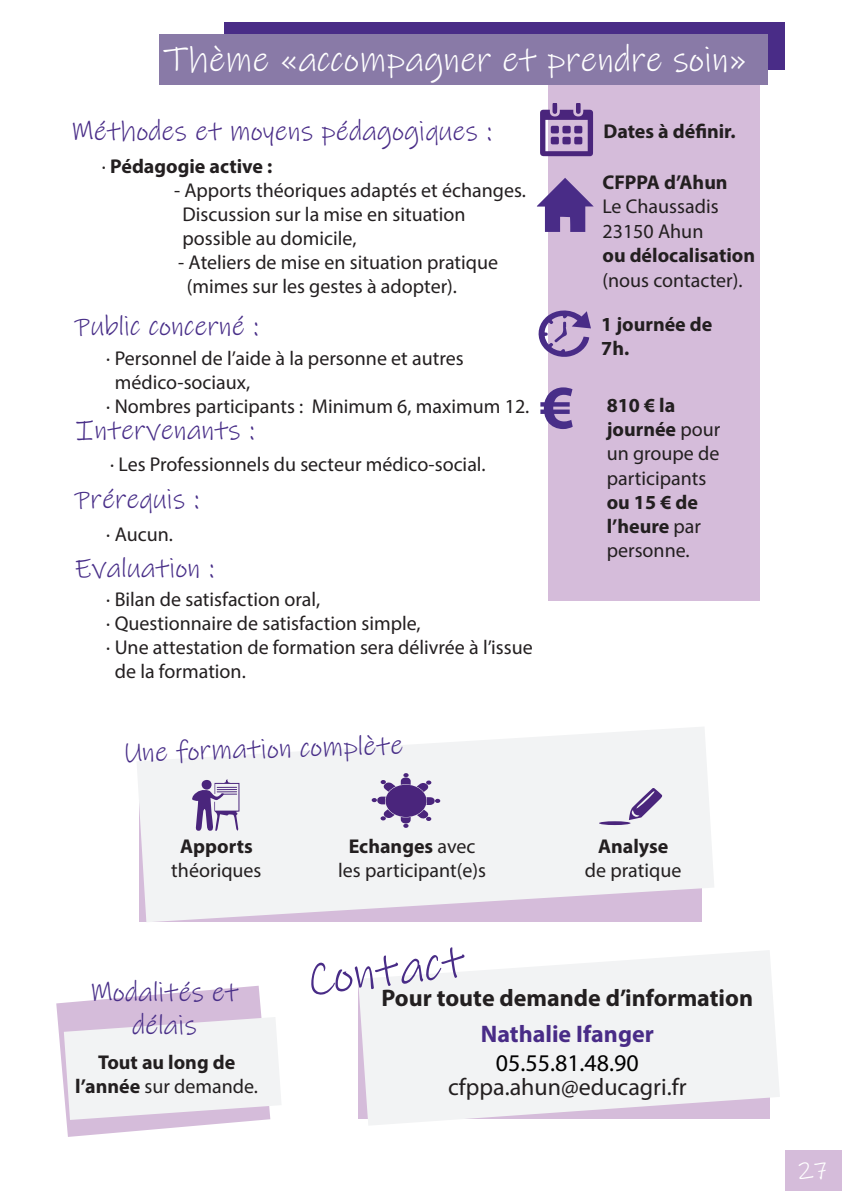
<style>
.page{position:relative;width:842px;height:1191px;background:#fff}
.page>*{position:absolute;margin:0;border:0;box-sizing:border-box;transform-origin:0 0}
.t1{font:700 62px "Myriad Pro";color:#482e88}
.t2{font:48px "Ink Free";color:#492c87}
.t3{font:36px "Ink Free";color:#fff}
.t4{font:28px "Ink Free";color:#482e88}
.t5{font:28px "Ink Free";color:#492c87}
.t6{font:700 24px "Myriad Pro";color:#231f20}
.t7{font:24px "Myriad Pro";color:#231f20}
.t8{font:700 24px "Myriad Pro";color:#492c87}
.t9{font:24px "Myriad Pro";color:#000}
.t10{font:24px "Ink Free";color:#fff}
.t11{font:20px/24.4px "Myriad Pro";color:#231f20}
.t12{font:700 20px/24px "Myriad Pro";color:#231f20}
.s1{font-weight:400}
.s2{font-weight:700}
</style>
<div class="page">
<div style="left:548px;top:64px;width:212px;height:537px;background:#d5bcda"></div>
<svg style="left:56px;top:985px;width:225px;height:152px"></svg>
<svg style="left:137px;top:727px;width:577px;height:195px;fill:#f2f3f4"></svg>
<div style="left:224px;top:23px;width:560px;height:47px;background:#492c87"></div>
<div style="left:159px;top:34px;width:609px;height:51px;background:#897aa7"></div>
<div style="left:385px;top:784px;width:42px;height:33px;background:#4a257c;border-radius:50%"></div>
<svg style="left:417px;top:780px;width:23px;height:41px"></svg>
<svg style="left:372px;top:773px;width:39px;height:55px"></svg>
<svg style="left:629px;top:788px;width:33px;height:32px"></svg>
<svg style="left:599px;top:821px;width:31px;height:4px"></svg>
<svg style="left:192px;top:779px;width:47px;height:52px"></svg>
<svg style="left:537px;top:178px;width:57px;height:54px"></svg>
<svg style="left:538px;top:310px;width:53px;height:47px"></svg>
<svg style="left:540px;top:104px;width:53px;height:52px"></svg>
<div style="left:785px;top:1150px;width:57px;height:41px;background:#d5bcda"></div>
<svg style="left:358px;top:950px;width:422px;height:175px;fill:#f2f3f4"></svg>
<p class="t3" style="left:163px;top:36px;width:585px">Thème «accompagner et prendre soin»</p>
<p class="t5" style="left:71px;top:113px;width:422px">Méthodes et moyens pédagogiques :</p>
<p class="t12" style="left:102px;top:154px;width:172px"><span class="s1">·</span> Pédagogie active :</p>
<p class="t11" style="left:174px;top:178px;width:353px">- Apports théoriques adaptés et échanges.</p>
<p class="t11" style="left:182px;top:202px;width:285px">Discussion sur la mise en situation</p>
<p class="t11" style="left:182px;top:226px;width:176px">possible au domicile,</p>
<p class="t11" style="left:178px;top:250px;width:321px">- Ateliers de mise en situation pratique</p>
<p class="t11" style="left:187px;top:274px;width:272px">(mimes sur les gestes à adopter).</p>
<p class="t4" style="left:75px;top:307px;width:185px">Public concerné :</p>
<p class="t11" style="left:106px;top:346px;width:359px">· Personnel de l’aide à la personne et autres</p>
<p class="t11" style="left:115px;top:370px;width:137px">médico-sociaux,</p>
<p class="t11" style="left:106px;top:394px;width:425px">· Nombres participants : Minimum 6, maximum 12.</p>
<p class="t4" style="left:76px;top:412px;width:180px">Intervenants :</p>
<p class="t11" style="left:110px;top:451px;width:377px">· Les Professionnels du secteur médico-social.</p>
<p class="t4" style="left:75px;top:480px;width:126px">Prérequis :</p>
<p class="t11" style="left:106px;top:522px;width:68px">· Aucun.</p>
<p class="t4" style="left:75px;top:549px;width:141px">Evaluation :</p>
<p class="t11" style="left:106px;top:587px;width:215px">· Bilan de satisfaction oral,</p>
<p class="t11" style="left:106px;top:611px;width:316px">· Questionnaire de satisfaction simple,</p>
<p class="t11" style="left:106px;top:635px;width:428px">· Une attestation de formation sera délivrée à l’issue</p>
<p class="t11" style="left:115px;top:659px;width:133px">de la formation.</p>
<p class="t1" style="left:540px;top:367px;width:36px">€</p>
<p class="t4" style="left:123px;top:735px;width:281px;rotate:-2deg">Une formation complète</p>
<p class="t12" style="left:603px;top:118px;width:134px">Dates à définir.</p>
<p class="t12" style="left:602px;top:169px;width:127px">CFPPA d’Ahun</p>
<p class="t11" style="left:602px;top:194px;width:118px">Le Chaussadis<br>23150 Ahun</p>
<p class="t12" style="left:602px;top:243px;width:154px">ou délocalisation</p>
<p class="t11" style="left:602px;top:267px;width:142px">(nous contacter).</p>
<p class="t12" style="left:601px;top:311px;width:113px">1 journée de<br>7h.</p>
<p class="t12" style="left:607px;top:393px;width:70px">810 € la</p>
<p class="t11" style="left:607px;top:417px;width:115px"><span class="s2">journée</span> pour un groupe de</p>
<p class="t11" style="left:607px;top:465px;width:101px">participants</p>
<p class="t12" style="left:607px;top:489px;width:96px">ou 15 € de l’heure <span class="s1">par personne.</span></p>
<p class="t12" style="left:180px;top:833px;width:74px">Apports</p>
<p class="t11" style="left:171px;top:857px;width:92px">théoriques</p>
<p class="t12" style="left:349px;top:833px;width:128px">Echanges <span class="s1">avec</span></p>
<p class="t11" style="left:338px;top:857px;width:149px">les participant(e)s</p>
<p class="t12" style="left:598px;top:833px;width:72px">Analyse</p>
<p class="t11" style="left:585px;top:857px;width:98px">de pratique</p>
<p class="t4" style="left:90px;top:973px;width:150px">Modalités et</p>
<p class="t4" style="left:132px;top:1007px;width:67px">délais</p>
<p class="t12" style="left:98px;top:1050px;width:139px">Tout au long de</p>
<p class="t11" style="left:75px;top:1074px;width:184px"><span class="s2">l’année</span> sur demande.</p>
<p class="t2" style="left:303px;top:949px;width:161px;rotate:-7deg">Contact</p>
<p class="t6" style="left:382px;top:982px;width:373px">Pour toute demande d’information</p>
<p class="t8" style="left:481px;top:1018px;width:174px">Nathalie Ifanger</p>
<p class="t9" style="left:496px;top:1047px;width:144px">05.55.81.48.90</p>
<p class="t7" style="left:448px;top:1071px;width:240px">cfppa.ahun@educagri.fr</p>
<p class="t10" style="left:797px;top:1153px;width:32px">27</p>
</div>
